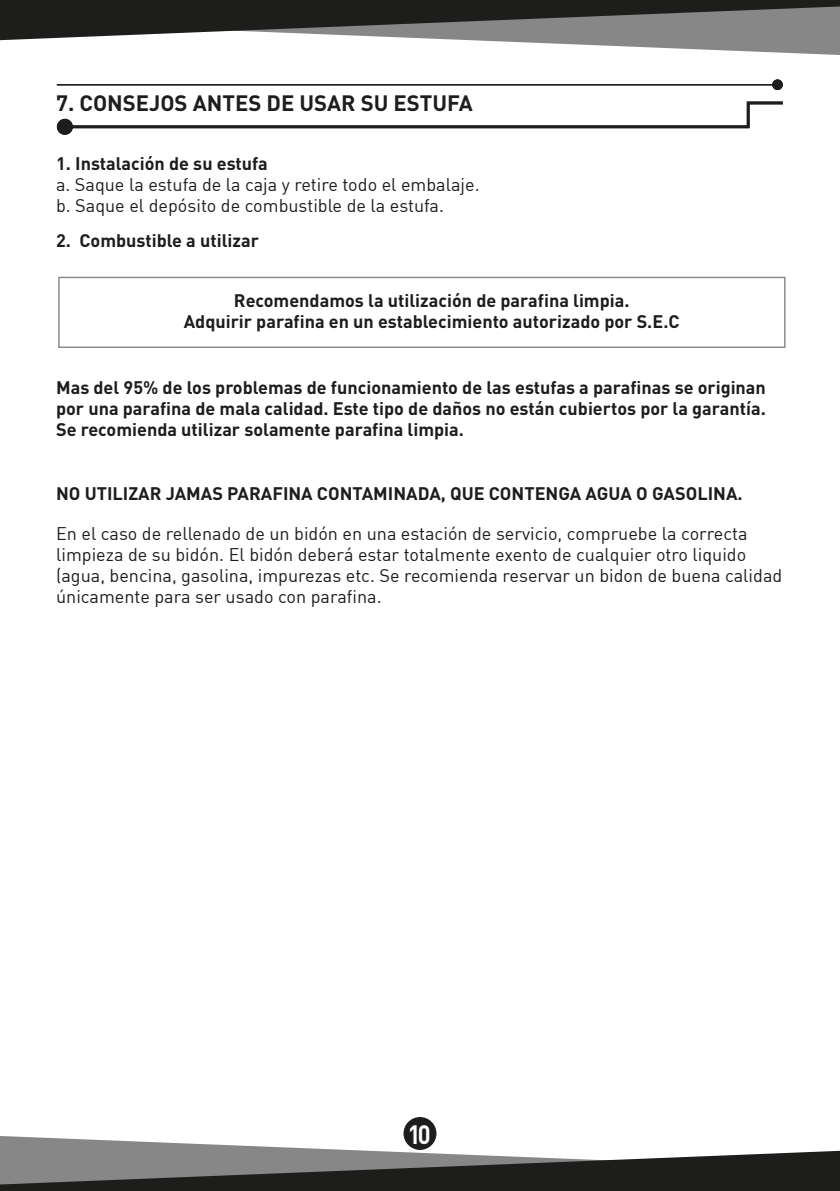
<style>
.page{position:relative;width:840px;height:1191px;background:#fff}
.page>*{position:absolute;margin:0;border:0;box-sizing:border-box;transform-origin:0 0}
.t1{font:700 26.2px "DIN";color:#fff;scale:.9 1}
.t2{font:700 22px "DIN";color:#1d1d1b}
.t3{font:700 18px/21px "DIN";color:#1d1d1b;text-align:justify}
.t4{font:18px/21px "DIN Regular Alternate";color:#1d1d1b}
</style>
<div class="page">
<div style="left:58px;top:277px;width:727px;height:71px;border:1px solid #878787"></div>
<svg style="left:0;top:1136px;width:347px;height:14px"></svg>
<svg style="left:0;top:40px;width:839px;height:15px"></svg>
<svg style="left:0;top:0;width:839px;height:40px;background:#50504f"></svg>
<svg style="left:0;top:1150px;width:839px;height:41px;background:#535352"></svg>
<div style="left:402px;top:1116px;width:35px;height:35px;background:#1d1d1b;border-radius:50%"></div>
<div style="left:401px;top:1115px;width:37px;height:37px;border:2px solid #fff;border-radius:50%"></div>
<svg style="left:63px;top:101px;width:720px;height:28px"></svg>
<div style="left:57px;top:119px;width:16px;height:16px;background:#1d1d1b;border-radius:50%"></div>
<hr style="left:57px;top:84px;width:720px;height:1px;background:#1d1d1b">
<div style="left:771px;top:79px;width:11px;height:11px;background:#1d1d1b;border-radius:50%"></div>
<p class="t2" style="left:56px;top:88px;width:418px">7. CONSEJOS ANTES DE USAR SU ESTUFA</p>
<p class="t3" style="left:56px;top:153px;width:213px">1. Instalación de su estufa</p>
<p class="t4" style="left:56px;top:174px;width:425px">a. Saque la estufa de la caja y retire todo el embalaje. b. Saque el depósito de combustible de la estufa.</p>
<p class="t3" style="left:56px;top:230px;width:204px">2. Combustible a utilizar</p>
<p class="t3" style="left:184px;top:289px;width:497px;text-align:center">Recomendamos la utilización de parafina limpia.<br>Adquirir parafina en un establecimiento autorizado por S.E.C</p>
<p class="t3" style="left:56px;top:376px;width:711px">Mas del 95% de los problemas de funcionamiento de las estufas a parafinas se originan por una parafina de mala calidad. Este tipo de daños no están cubiertos por la garantía.<br>Se recomienda utilizar solamente parafina limpia.</p>
<p class="t3" style="left:56px;top:482px;width:687px">NO UTILIZAR JAMAS PARAFINA CONTAMINADA, QUE CONTENGA AGUA O GASOLINA.</p>
<p class="t4" style="left:56px;top:523px;width:727px">En el caso de rellenado de un bidón en una estación de servicio, compruebe la correcta limpieza de su bidón. El bidón deberá estar totalmente exento de cualquier otro liquido (agua, bencina, gasolina, impurezas etc. Se recomienda reservar un bidon de buena calidad únicamente para ser usado con parafina.</p>
<h1 class="t1" style="left:407px;top:1117px;width:27px">10</h1>
</div>
